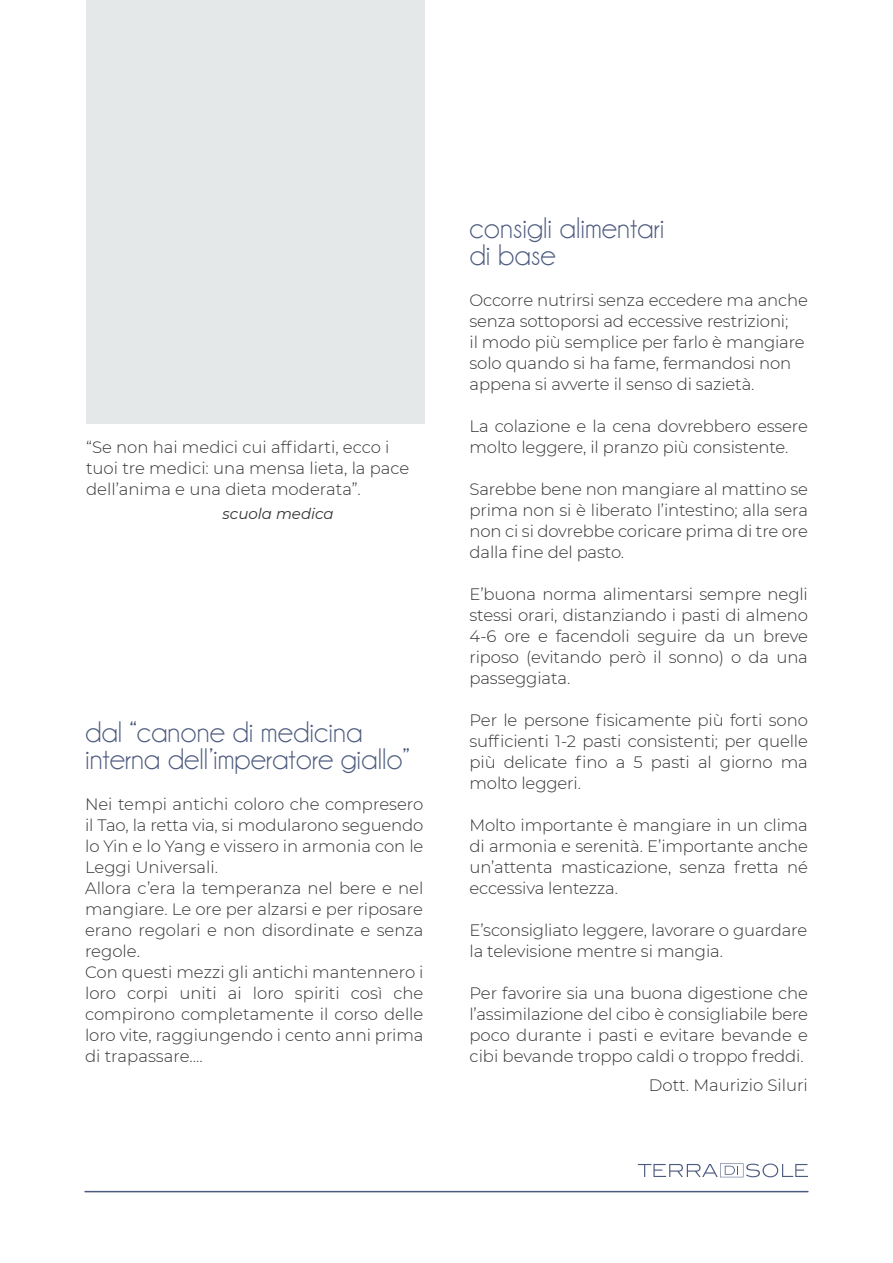
<style>
.page{position:relative;width:893px;height:1263px;background:#fff}
.page>*{position:absolute;margin:0;border:0;box-sizing:border-box;transform-origin:0 0}
.t1{font:30px/27px "Champagne&Limousines";color:#4c5a7e}
.t2{font:300 16.5px/21px "Montserrat";letter-spacing:-.01em;color:#333}
.t3{font:italic 15px "Montserrat";color:#333}
</style>
<div class="page">
<div style="left:86px;top:0;width:339px;height:423px;background:#e4e8e9"></div>
<hr style="left:85px;top:1191px;width:723px;height:1px;background:#4c5a7e">
<svg style="left:638px;top:1163px;width:170px;height:14px"></svg>
<p class="t2" style="left:86px;top:437px;width:325px">“Se non hai medici cui affidarti, ecco i tuoi tre medici: una mensa lieta, la pace dell’anima e una dieta moderata”.</p>
<p class="t3" style="left:223px;top:505px;width:113px">scuola medica</p>
<h1 class="t1" style="left:85px;top:721px;width:326px">dal “canone di medicina interna dell’imperatore giallo”</h1>
<p class="t2" style="left:85px;top:794px;width:340px">Nei tempi antichi coloro che compresero il Tao, la retta via, si modularono seguendo lo Yin e lo Yang e vissero in armonia con le Leggi Universali.<br>Allora c’era la temperanza nel bere e nel mangiare. Le ore per alzarsi e per riposare erano regolari e non disordinate e senza regole.<br>Con questi mezzi gli antichi mantennero i loro corpi uniti ai loro spiriti così che compirono completamente il corso delle loro vite, raggiungendo i cento anni prima di trapassare....</p>
<h1 class="t1" style="left:469px;top:217px;width:196px">consigli alimentari di base</h1>
<p class="t2" style="left:469px;top:290px;width:340px">Occorre nutrirsi senza eccedere ma anche senza sottoporsi ad eccessive restrizioni;<br>il modo più semplice per farlo è mangiare solo quando si ha fame, fermandosi non appena si avverte il senso di sazietà.</p>
<p class="t2" style="left:469px;top:416px;width:340px">La colazione e la cena dovrebbero essere molto leggere, il pranzo più consistente.</p>
<p class="t2" style="left:469px;top:479px;width:340px;text-align:justify">Sarebbe bene non mangiare al mattino se prima non si è liberato l’intestino; alla sera non ci si dovrebbe coricare prima di tre ore dalla fine del pasto.</p>
<p class="t2" style="left:469px;top:584px;width:340px;text-align:justify">E’buona norma alimentarsi sempre negli stessi orari, distanziando i pasti di almeno 4-6 ore e facendoli seguire da un breve riposo (evitando però il sonno) o da una passeggiata.</p>
<p class="t2" style="left:469px;top:710px;width:340px;text-align:justify">Per le persone fisicamente più forti sono sufficienti 1-2 pasti consistenti; per quelle più delicate fino a 5 pasti al giorno ma molto leggeri.</p>
<p class="t2" style="left:469px;top:815px;width:340px;text-align:justify">Molto importante è mangiare in un clima di armonia e serenità. E’importante anche un’attenta masticazione, senza fretta né eccessiva lentezza.</p>
<p class="t2" style="left:469px;top:920px;width:339px">E’sconsigliato leggere, lavorare o guardare la televisione mentre si mangia.</p>
<p class="t2" style="left:469px;top:983px;width:340px;text-align:justify">Per favorire sia una buona digestione che l’assimilazione del cibo è consigliabile bere poco durante i pasti e evitare bevande e cibi bevande troppo caldi o troppo freddi.</p>
<p class="t2" style="left:649px;top:1075px;width:160px">Dott. Maurizio Siluri</p>
</div>
